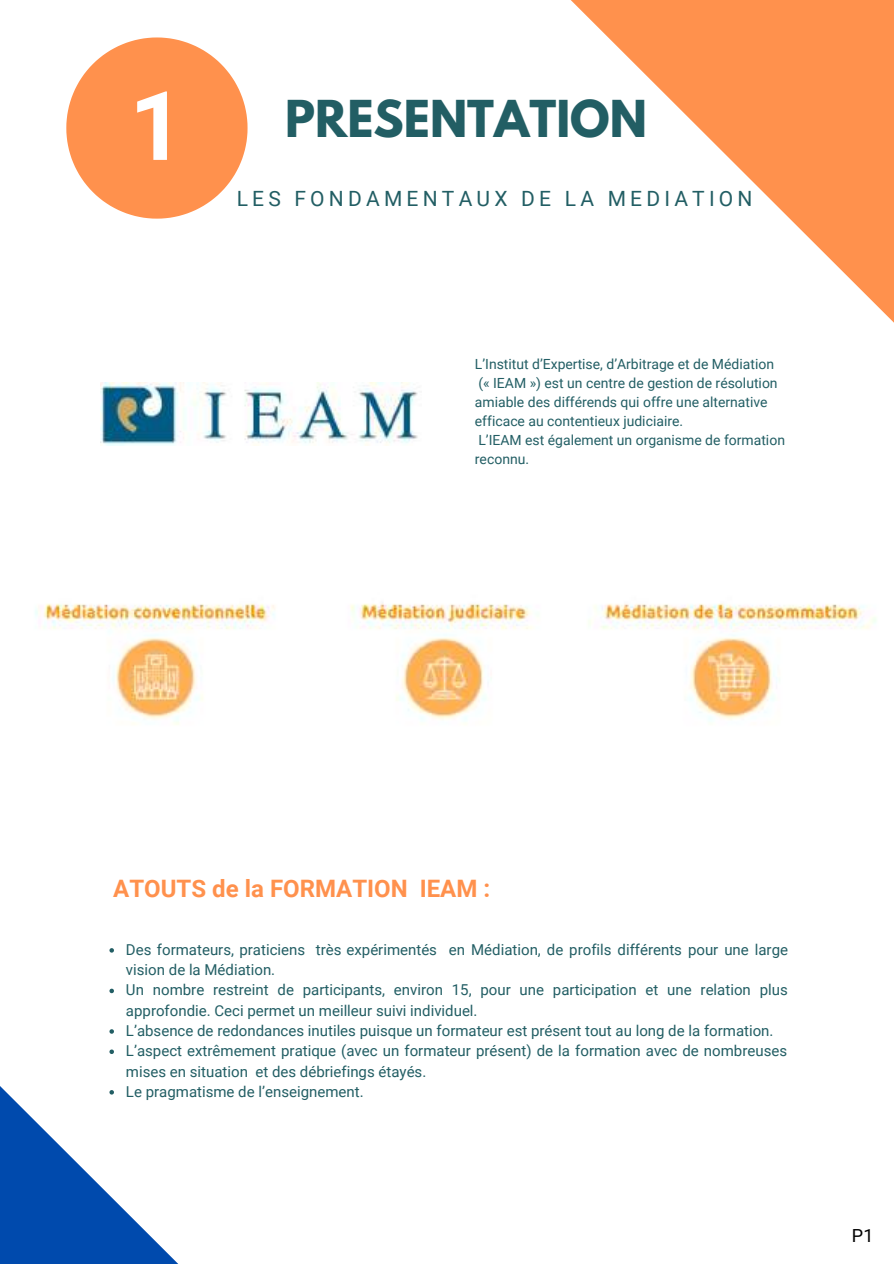
<style>
.page{position:relative;width:894px;height:1264px;background:#fff}
.page>*{position:absolute;margin:0;border:0;box-sizing:border-box;transform-origin:0 0}
.t1{font:700 96.15px "Roboto";color:#fff}
.t2{font:700 45px "League Spartan";color:#225e64}
.t3{font:700 24px "Roboto";color:#ff914d}
.t4{font:21px "Roboto";letter-spacing:.2em;color:#225e64}
.t5{font:18px "Roboto";color:#000}
.t6{font:15px/20.2px "Roboto";color:#225e64}
.t7{font:13.95px/18.9px "Roboto";color:#225e64}
</style>
<div class="page">
<svg style="left:571px;top:0;width:322px;height:322px"></svg>
<svg style="left:0;top:952px;width:177px;height:311px"></svg>
<svg style="left:66px;top:37px;width:181px;height:182px"></svg>
<svg style="left:109px;top:948px;width:5px;height:4px"></svg>
<svg style="left:109px;top:988px;width:5px;height:5px"></svg>
<svg style="left:109px;top:1029px;width:5px;height:4px"></svg>
<svg style="left:109px;top:1049px;width:5px;height:5px"></svg>
<svg style="left:109px;top:1090px;width:5px;height:4px"></svg>
<img style="left:100px;top:383px;width:318px;height:63px">
<img style="left:35px;top:603px;width:841px;height:122px">
<h1 class="t1" style="left:129px;top:71px;width:57px">1</h1>
<h2 class="t2" style="left:285px;top:96px;width:363px">PRESENTATION</h2>
<h3 class="t4" style="left:236px;top:186px;width:517px">LES FONDAMENTAUX DE LA MEDIATION</h3>
<p class="t7" style="left:475px;top:355px;width:311px">L’Institut d’Expertise, d’Arbitrage et de Médiation (« IEAM ») est un centre de gestion de résolution amiable des différends qui offre une alternative efficace au contentieux judiciaire.<br>L’IEAM est également un organisme de formation reconnu.</p>
<h3 class="t3" style="left:113px;top:874px;width:378px">ATOUTS de la FORMATION IEAM :</h3>
<p class="t6" style="left:126px;top:939px;width:663px">Des formateurs, praticiens très expérimentés en Médiation, de profils différents pour une large vision de la Médiation.<br>Un nombre restreint de participants, environ 15, pour une participation et une relation plus approfondie. Ceci permet un meilleur suivi individuel.<br>L’absence de redondances inutiles puisque un formateur est présent tout au long de la formation.<br>L’aspect extrêmement pratique (avec un formateur présent) de la formation avec de nombreuses mises en situation et des débriefings étayés.<br>Le pragmatisme de l’enseignement.</p>
<p class="t5" style="left:851px;top:1225px;width:23px">P1</p>
</div>
